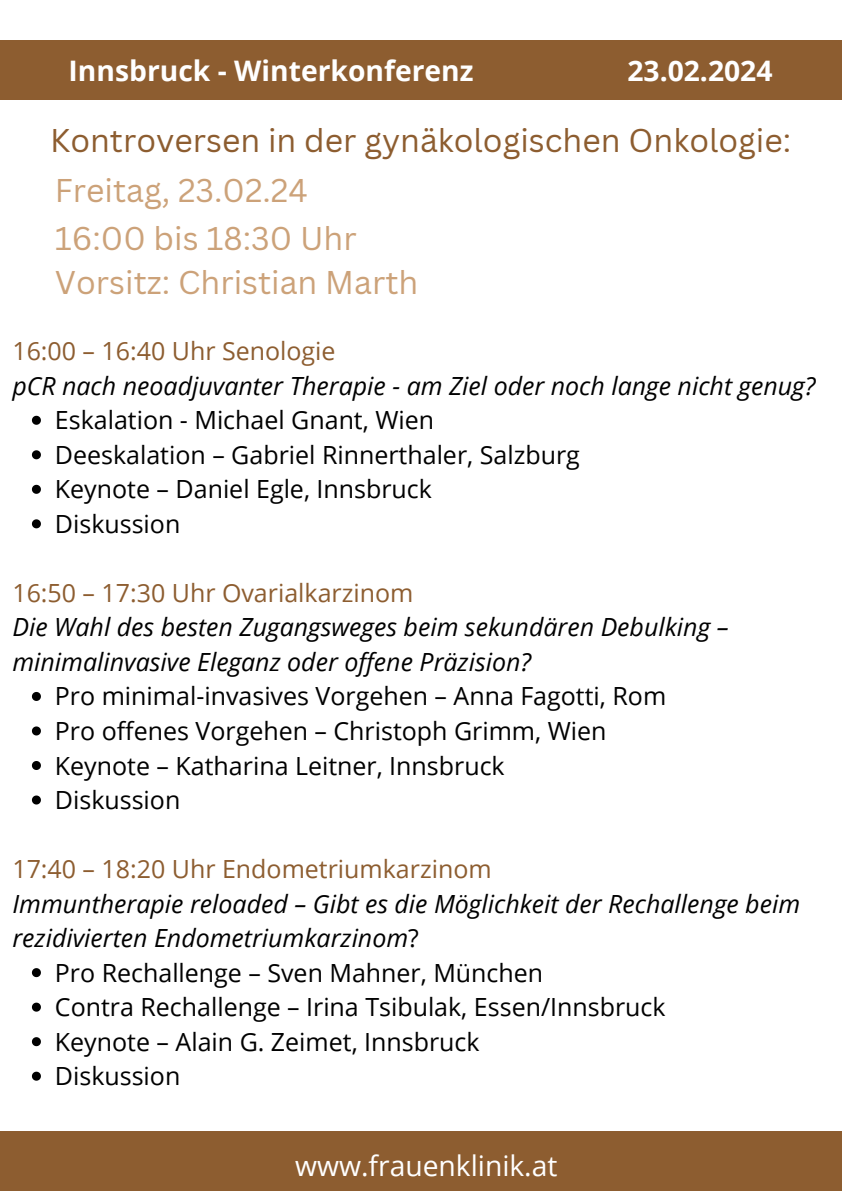
<style>
.page{position:relative;width:842px;height:1191px;background:#fff}
.page>*{position:absolute;margin:0;border:0;box-sizing:border-box;transform-origin:0 0}
.t1{font:32px/50.2px "Canva Sans";color:#8d5d30}
.t2{font:32px/44.2px "Canva Sans";color:#cca279}
.t3{font:700 28.3px "Open Sans";color:#fff}
.t4{font:28.3px "Open Sans";color:#fff}
.t5{font:25px "Open Sans";color:#000}
.t6{font:italic 25px/34.5px "Open Sans";color:#000}
.t7{font:25px "Open Sans";color:#8d5d30}
.s1{color:#cca279}
.s2{font-style:normal}
</style>
<div class="page">
<div style="left:0;top:40px;width:842px;height:60px;background:#8d5d30"></div>
<svg style="left:32px;top:416px;width:9px;height:9px"></svg>
<svg style="left:32px;top:450px;width:9px;height:9px"></svg>
<svg style="left:32px;top:485px;width:9px;height:9px"></svg>
<svg style="left:32px;top:519px;width:9px;height:9px"></svg>
<svg style="left:32px;top:692px;width:9px;height:9px"></svg>
<svg style="left:32px;top:726px;width:9px;height:9px"></svg>
<svg style="left:32px;top:761px;width:9px;height:9px"></svg>
<svg style="left:32px;top:795px;width:9px;height:9px"></svg>
<svg style="left:32px;top:968px;width:9px;height:9px"></svg>
<svg style="left:32px;top:1002px;width:9px;height:9px"></svg>
<svg style="left:32px;top:1037px;width:9px;height:9px"></svg>
<svg style="left:32px;top:1071px;width:9px;height:9px"></svg>
<div style="left:0;top:1131px;width:842px;height:59px;background:#8d5d30"></div>
<p class="t3" style="left:69px;top:51px;width:407px">Innsbruck - Winterkonferenz</p>
<p class="t3" style="left:627px;top:51px;width:147px">23.02.2024</p>
<p class="t1" style="left:50px;top:114px;width:742px">Kontroversen in der gynäkologischen Onkologie:<br><span class="s1">Freitag, 23.02.24</span></p>
<p class="t2" style="left:55px;top:215px;width:365px">16:00 bis 18:30 Uhr<br>Vorsitz: Christian Marth</p>
<h2 class="t7" style="left:12px;top:333px;width:325px">16:00 – 16:40 Uhr Senologie</h2>
<h1 class="t6" style="left:12px;top:368px;width:804px">pCR nach neoadjuvanter Therapie - am Ziel oder noch lange nicht genug?</h1>
<p class="t5" style="left:55px;top:402px;width:381px">Eskalation - Michael Gnant, Wien</p>
<p class="t5" style="left:55px;top:437px;width:526px">Deeskalation – Gabriel Rinnerthaler, Salzburg</p>
<p class="t5" style="left:55px;top:471px;width:379px">Keynote – Daniel Egle, Innsbruck</p>
<p class="t5" style="left:55px;top:506px;width:127px">Diskussion</p>
<p class="t7" style="left:12px;top:575px;width:402px">16:50 – 17:30 Uhr Ovarialkarzinom</p>
<p class="t6" style="left:12px;top:609px;width:718px">Die Wahl des besten Zugangsweges beim sekundären Debulking – minimalinvasive Eleganz oder offene Präzision?</p>
<p class="t5" style="left:55px;top:678px;width:613px">Pro minimal-invasives Vorgehen – Anna Fagotti, Rom</p>
<p class="t5" style="left:55px;top:713px;width:553px">Pro offenes Vorgehen – Christoph Grimm, Wien</p>
<p class="t5" style="left:55px;top:747px;width:451px">Keynote – Katharina Leitner, Innsbruck</p>
<p class="t5" style="left:55px;top:782px;width:127px">Diskussion</p>
<p class="t7" style="left:12px;top:851px;width:481px">17:40 – 18:20 Uhr Endometriumkarzinom</p>
<p class="t6" style="left:12px;top:885px;width:789px">Immuntherapie reloaded – Gibt es die Möglichkeit der Rechallenge beim rezidivierten Endometriumkarzinom<span class="s2">?</span></p>
<p class="t5" style="left:55px;top:954px;width:490px">Pro Rechallenge – Sven Mahner, München</p>
<p class="t5" style="left:55px;top:989px;width:612px">Contra Rechallenge – Irina Tsibulak, Essen/Innsbruck</p>
<p class="t5" style="left:55px;top:1023px;width:426px">Keynote – Alain G. Zeimet, Innsbruck</p>
<p class="t5" style="left:55px;top:1058px;width:127px">Diskussion</p>
<p class="t4" style="left:295px;top:1145px;width:264px">www.frauenklinik.at</p>
</div>
